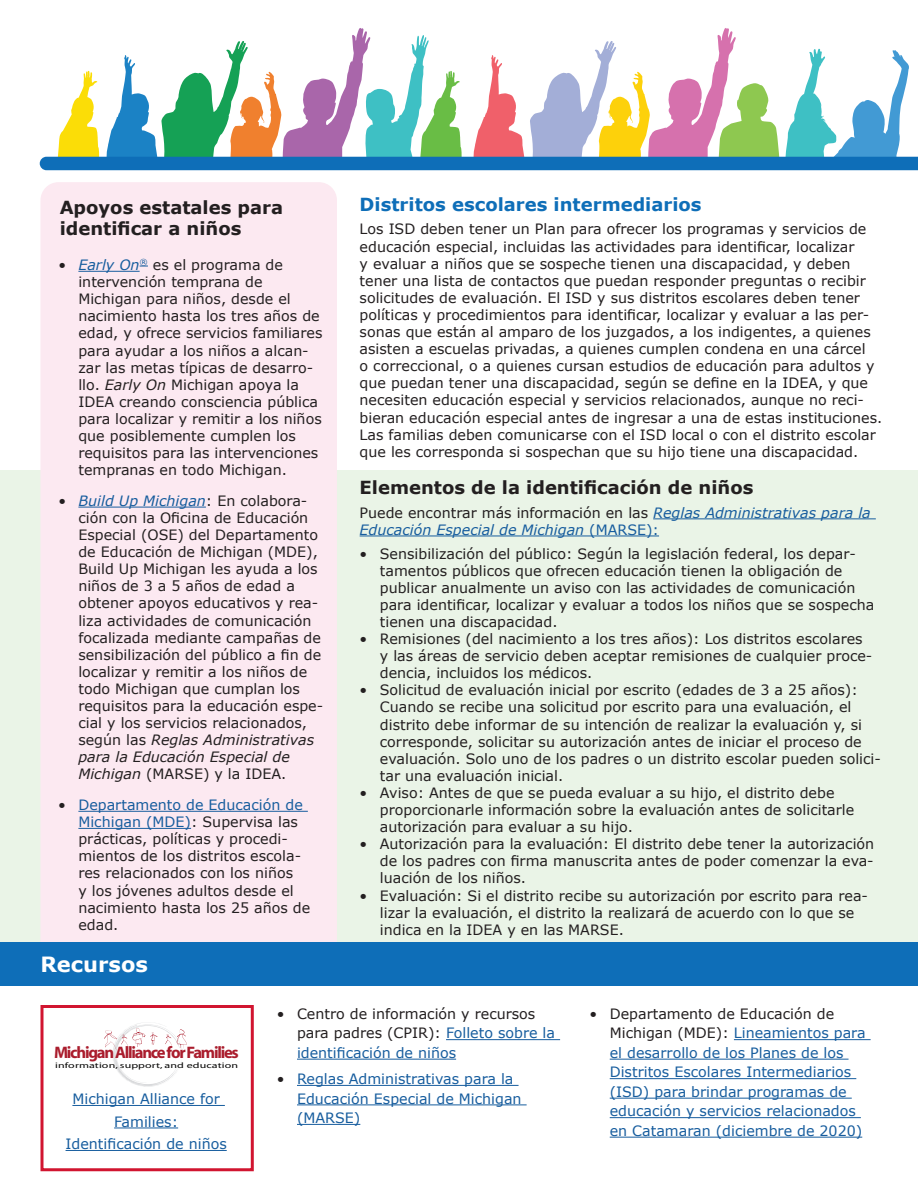
<style>
.page{position:relative;width:918px;height:1188px;background:#fff}
.page>*{position:absolute;margin:0;border:0;box-sizing:border-box;transform-origin:0 0}
.Resources{font:700 21px "Verdana";color:#fff}
.Heading3b{font:700 18px/21.6px "Verdana";color:#231f20}
.Heading3c{font:700 18px "Verdana";color:#0e6eb8}
.t1{font:700 16.65px "Myriad";letter-spacing:-.075em;color:#aa1d2d}
.t2{font:14.25px/17.1px "Verdana";color:#231f20}
.t3{font:14.25px/19.5px "Verdana";color:#175d9e}
.t4{font:italic 14.25px/17.1px "Verdana";color:#175d9e}
.t5{font:7.95px "Myriad";letter-spacing:.01em;color:#050504;scale:1.5 1}
.s1{font-style:italic}
.s2{font-style:italic;color:#175d9e}
.s3{color:#175d9e}
.s4{font-style:normal;color:#231f20}
.s5{font-style:normal}
.s6{color:#231f20}
</style>
<div class="page">
<svg style="left:40px;top:28px;width:878px;height:142px"></svg>
<div style="left:0;top:470px;width:918px;height:486px;background:#eaf4e7"></div>
<div style="left:40px;top:182px;width:297px;height:761px;background:#fce9f1"></div>
<svg style="left:104px;top:1023px;width:83px;height:64px"></svg>
<div style="left:40px;top:1005px;width:214px;height:166px;border:3px solid #d11530"></div>
<div style="left:0;top:943px;width:918px;height:43px;background:#0e6eb8"></div>
<hr style="left:72px;top:1105px;width:153px;height:1px;background:#175d9e">
<hr style="left:114px;top:1128px;width:64px;height:1px;background:#175d9e">
<hr style="left:66px;top:1150px;width:161px;height:1px;background:#175d9e">
<hr style="left:446px;top:1039px;width:114px;height:1px;background:#175d9e">
<hr style="left:297px;top:1059px;width:159px;height:1px;background:#175d9e">
<hr style="left:297px;top:1085px;width:222px;height:1px;background:#175d9e">
<hr style="left:297px;top:1104px;width:230px;height:1px;background:#175d9e">
<hr style="left:297px;top:1124px;width:63px;height:1px;background:#175d9e">
<hr style="left:734px;top:1039px;width:137px;height:1px;background:#175d9e">
<hr style="left:610px;top:1059px;width:239px;height:1px;background:#175d9e">
<hr style="left:610px;top:1078px;width:246px;height:1px;background:#175d9e">
<hr style="left:610px;top:1098px;width:242px;height:1px;background:#175d9e">
<hr style="left:610px;top:1117px;width:251px;height:1px;background:#175d9e">
<hr style="left:610px;top:1137px;width:252px;height:1px;background:#175d9e">
<hr style="left:78px;top:271px;width:62px;height:1px;background:#175d9e">
<hr style="left:78px;top:507px;width:128px;height:1px;background:#175d9e">
<hr style="left:78px;top:811px;width:230px;height:1px;background:#175d9e">
<hr style="left:78px;top:828px;width:113px;height:1px;background:#175d9e">
<hr style="left:653px;top:518px;width:223px;height:1px;background:#175d9e">
<hr style="left:360px;top:536px;width:299px;height:1px;background:#175d9e">
<h3 class="Heading3b" style="left:60px;top:196px;width:225px">Apoyos estatales para identificar a niños</h3>
<p class="t2" style="left:78px;top:256px;width:246px;text-indent:-20px"><span class="s1">•</span> <span class="s2">Early On</span><sup>®</sup> es el programa de intervención temprana de<br>Michigan para niños, desde el nacimiento hasta los tres años de edad, y ofrece servicios familiares para ayudar a los niños a alcan&shy;zar las metas típicas de desarro&shy;llo. <span class="s1">Early On</span> Michigan apoya la<br>IDEA creando consciencia pública para localizar y remitir a los niños que posiblemente cumplen los requisitos para las intervenciones tempranas en todo Michigan.</p>
<p class="t2" style="left:78px;top:492px;width:246px;text-indent:-20px"><span class="s1">•</span> <span class="s2">Build Up Michigan</span>: En colabora&shy;ción con la Oficina de Educación<br>Especial (OSE) del Departamento de Educación de Michigan (MDE),<br>Build Up Michigan les ayuda a los niños de 3 a 5 años de edad a obtener apoyos educativos y rea&shy;liza actividades de comunicación focalizada mediante campañas de sensibilización del público a fin de localizar y remitir a los niños de todo Michigan que cumplan los requisitos para la educación espe&shy;cial y los servicios relacionados, según las <span class="s1">Reglas Administrativas para la Educación Especial de<br>Michigan</span> (MARSE) y la IDEA.</p>
<p class="t2" style="left:78px;top:796px;width:233px;text-indent:-20px">• <span class="s3">Departamento de Educación de<br>Michigan (MDE)</span>: Supervisa las prácticas, políticas y procedi&shy;mientos de los distritos escola&shy;res relacionados con los niños<br>y los jóvenes adultos desde el nacimiento hasta los 25 años de edad.</p>
<h3 class="Resources" style="left:40px;top:950px;width:109px">Recursos</h3>
<h3 class="Heading3c" style="left:360px;top:191px;width:343px">Distritos escolares intermediarios</h3>
<p class="t2" style="left:360px;top:221px;width:524px">Los ISD deben tener un Plan para ofrecer los programas y servicios de educación especial, incluidas las actividades para identificar, localizar<br>y evaluar a niños que se sospeche tienen una discapacidad, y deben tener una lista de contactos que puedan responder preguntas o recibir solicitudes de evaluación. El ISD y sus distritos escolares deben tener políticas y procedimientos para identificar, localizar y evaluar a las per&shy;sonas que están al amparo de los juzgados, a los indigentes, a quienes asisten a escuelas privadas, a quienes cumplen condena en una cárcel<br>o correccional, o a quienes cursan estudios de educación para adultos y que puedan tener una discapacidad, según se define en la IDEA, y que necesiten educación especial y servicios relacionados, aunque no reci&shy;bieran educación especial antes de ingresar a una de estas instituciones.<br>Las familias deben comunicarse con el ISD local o con el distrito escolar que les corresponda si sospechan que su hijo tiene una discapacidad.</p>
<h3 class="Heading3b" style="left:360px;top:476px;width:395px">Elementos de la identificación de niños</h3>
<p class="t4" style="left:360px;top:504px;width:513px"><span class="s4">Puede encontrar más información en las</span> Reglas Administrativas para la<br>Educación Especial de Michigan <span class="s5">(MARSE):</span></p>
<p class="t2" style="left:380px;top:545px;width:496px;text-indent:-20px">• Sensibilización del público: Según la legislación federal, los depar&shy;tamentos públicos que ofrecen educación tienen la obligación de publicar anualmente un aviso con las actividades de comunicación para identificar, localizar y evaluar a todos los niños que se sospecha tienen una discapacidad.</p>
<p class="t2" style="left:380px;top:630px;width:494px;text-indent:-20px">• Remisiones (del nacimiento a los tres años): Los distritos escolares y las áreas de servicio deben aceptar remisiones de cualquier proce&shy;dencia, incluidos los médicos.</p>
<p class="t2" style="left:380px;top:681px;width:503px;text-indent:-20px">• Solicitud de evaluación inicial por escrito (edades de 3 a 25 años):<br>Cuando se recibe una solicitud por escrito para una evaluación, el distrito debe informar de su intención de realizar la evaluación y, si corresponde, solicitar su autorización antes de iniciar el proceso de evaluación. Solo uno de los padres o un distrito escolar pueden solici&shy;tar una evaluación inicial.</p>
<p class="t2" style="left:380px;top:784px;width:476px;text-indent:-20px">• Aviso: Antes de que se pueda evaluar a su hijo, el distrito debe proporcionarle información sobre la evaluación antes de solicitarle autorización para evaluar a su hijo.</p>
<p class="t2" style="left:380px;top:835px;width:496px;text-align:justify;text-indent:-20px">• Autorización para la evaluación: El distrito debe tener la autorización de los padres con firma manuscrita antes de poder comenzar la eva&shy;luación de los niños.</p>
<p class="t2" style="left:380px;top:887px;width:490px;text-indent:-20px">• Evaluación: Si el distrito recibe su autorización por escrito para rea&shy;lizar la evaluación, el distrito la realizará de acuerdo con lo que se indica en la IDEA y en las MARSE.</p>
<p class="t1" style="left:54px;top:1044px;width:186px">Michigan Alliance for Families</p>
<p class="t5" style="left:55px;top:1061px;width:123px">information, support, and education</p>
<p class="t3" style="left:66px;top:1088px;width:163px;line-height:22.5px;text-align:center">Michigan Alliance for<br>Families:<br>Identificación de niños</p>
<p class="t2" style="left:297px;top:1004px;width:260px;line-height:19.5px;text-indent:-20px">• Centro de información y recursos para padres (CPIR): <span class="s3">Folleto sobre la identificación de niños</span></p>
<p class="t3" style="left:297px;top:1069px;width:226px;text-indent:-20px"><span class="s6">•</span> Reglas Administrativas para la<br>Educación Especial de Michigan (MARSE)</p>
<p class="t3" style="left:610px;top:1004px;width:257px;text-indent:-20px"><span class="s6">• Departamento de Educación de Michigan (MDE):</span> Lineamientos para el desarrollo de los Planes de los Distritos Escolares Intermediarios (ISD) para brindar programas de educación y servicios relacionados en Catamaran (diciembre de 2020)</p>
</div>
